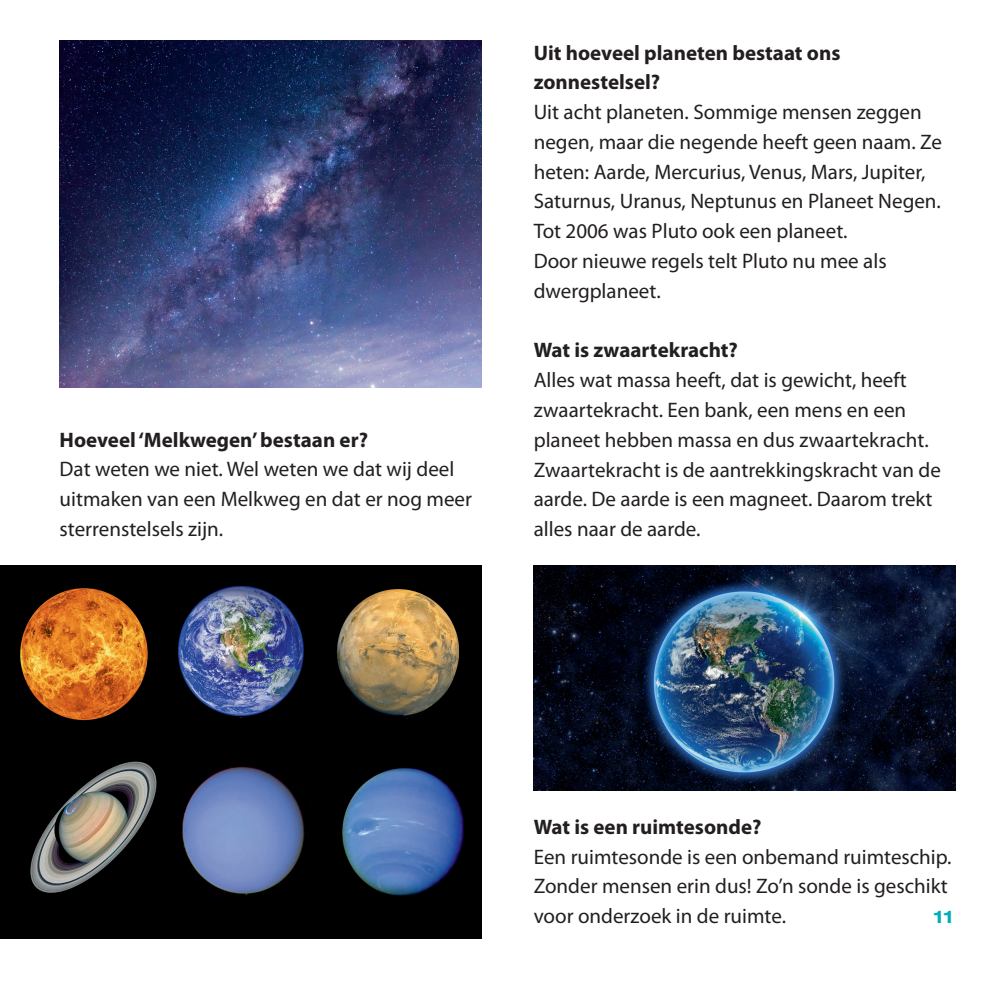
<style>
.page{position:relative;width:993px;height:993px;background:#fff}
.page>*{position:absolute;margin:0;border:0;box-sizing:border-box;transform-origin:0 0}
.t1{font:21px/29.8px "Myriad Pro";color:#231f20}
.t2{font:700 21px/29.8px "Myriad Pro";color:#231f20}
.t3{font:700 expanded 17.5px "Helvetica Neue LT Std";color:#00afb9}
</style>
<div class="page">
<img style="left:60px;top:41px;width:421px;height:346px">
<img style="left:0;top:565px;width:481px;height:373px">
<img style="left:533px;top:565px;width:422px;height:224px">
<p class="t2" style="left:60px;top:426px;width:310px">Hoeveel ‘Melkwegen’ bestaan er?</p>
<p class="t1" style="left:60px;top:456px;width:414px">Dat weten we niet. Wel weten we dat wij deel uitmaken van een Melkweg en dat er nog meer sterrenstelsels zijn.</p>
<p class="t2" style="left:533px;top:39px;width:308px">Uit hoeveel planeten bestaat ons zonnestelsel?</p>
<p class="t1" style="left:533px;top:99px;width:410px">Uit acht planeten. Sommige mensen zeggen negen, maar die negende heeft geen naam. Ze heten: Aarde, Mercurius, Venus, Mars, Jupiter, Saturnus, Uranus, Neptunus en Planeet Negen.<br>Tot 2006 was Pluto ook een planeet.<br>Door nieuwe regels telt Pluto nu mee als dwergplaneet.</p>
<p class="t2" style="left:533px;top:337px;width:206px">Wat is zwaartekracht?</p>
<p class="t1" style="left:533px;top:367px;width:408px">Alles wat massa heeft, dat is gewicht, heeft zwaartekracht. Een bank, een mens en een planeet hebben massa en dus zwaartekracht.<br>Zwaartekracht is de aantrekkingskracht van de aarde. De aarde is een magneet. Daarom trekt alles naar de aarde.</p>
<p class="t2" style="left:533px;top:813px;width:229px">Wat is een ruimtesonde?</p>
<p class="t1" style="left:533px;top:843px;width:419px">Een ruimtesonde is een onbemand ruimteschip.<br>Zonder mensen erin dus! Zo’n sonde is geschikt voor onderzoek in de ruimte.</p>
<p class="t3" style="left:933px;top:906px;width:21px">11</p>
</div>
